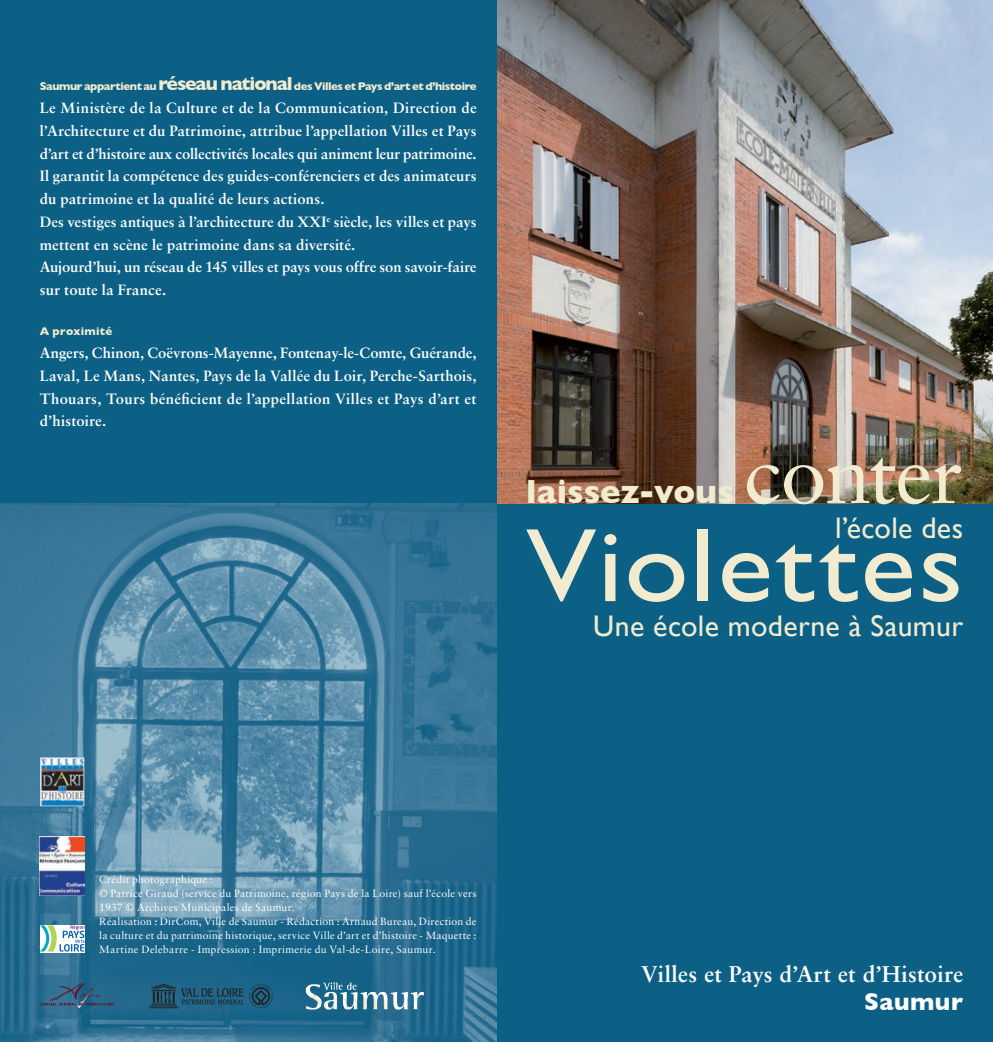
<style>
.page{position:relative;width:993px;height:1042px;background:#fff}
.page>*{position:absolute;margin:0;border:0;box-sizing:border-box;transform-origin:0 0}
.t1{font:105px "Gill Sans";letter-spacing:.02em;color:#f1ebd0;scale:1.1 1}
.t2{font:83.12px "Sabon";letter-spacing:-.02em;color:#f1ebd0}
.t3{font:700 34.12px "Gill Sans";letter-spacing:.005em;color:#f1ebd0}
.t4{font:29.75px "Gill Sans";letter-spacing:.01em;color:#f1ebd0}
.t5{font:700 24.5px "Gill Sans";letter-spacing:.02em;color:#fff}
.t6{font:700 22.75px "Sabon";letter-spacing:.01em;color:#fff}
.t7{font:700 14.88px/22.8px "Sabon";letter-spacing:.01em;color:#fff}
.t8{font:700 14.88px "Sabon";letter-spacing:-.01em;color:#fff}
.t9{font:700 11.38px "Gill Sans";letter-spacing:-.035em;color:#f1ebd0}
.t10{font:700 11.38px "Gill Sans";letter-spacing:.025em;color:#f1ebd0}
.t11{font:10.5px/14px "Sabon";letter-spacing:.02em;color:#fff}
.s1{font-size:19.25px}
</style>
<div class="page">
<div style="left:0;top:0;width:992px;height:1042px;background:#0c6085"></div>
<img style="left:497px;top:0;width:495px;height:504px">
<img style="left:0;top:504px;width:496px;height:538px">
<img style="left:40px;top:836px;width:44px;height:59px">
<img style="left:40px;top:757px;width:44px;height:49px">
<svg style="left:149px;top:984px;width:124px;height:24px;background:#205570"></svg>
<img style="left:306px;top:982px;width:46px;height:27px">
<svg style="left:40px;top:951px;width:44px;height:1px"></svg>
<svg style="left:40px;top:925px;width:44px;height:26px"></svg>
<svg style="left:40px;top:982px;width:74px;height:26px;background:#316284"></svg>
<p class="t9" style="left:40px;top:80px;width:438px">Saumur appartient au <span class="s1">réseau national</span> des Villes et Pays d’art et d’histoire</p>
<p class="t7" style="left:40px;top:96px;width:438px;text-align:justify">Le Ministère de la Culture et de la Communication, Direction de l’Architecture et du Patrimoine, attribue l’appellation Villes et Pays d’art et d’histoire aux collectivités locales qui animent leur patrimoine.<br>Il garantit la compétence des guides-conférenciers et des animateurs du patrimoine et la qualité de leurs actions.</p>
<p class="t7" style="left:40px;top:210px;width:438px">Des vestiges antiques à l’architecture du XXI<sup>e</sup> siècle, les villes et pays mettent en scène le patrimoine dans sa diversité.</p>
<p class="t8" style="left:40px;top:258px;width:438px">Aujourd’hui, un réseau de 145 villes et pays vous offre son savoir-faire</p>
<p class="t7" style="left:40px;top:278px;width:128px">sur toute la France.</p>
<p class="t10" style="left:40px;top:325px;width:74px">A proximité</p>
<p class="t7" style="left:40px;top:341px;width:438px">Angers, Chinon, Coëvrons-Mayenne, Fontenay-le-Comte, Guérande,</p>
<p class="t7" style="left:40px;top:364px;width:438px">Laval, Le Mans, Nantes, Pays de la Vallée du Loir, Perche-Sarthois,</p>
<p class="t7" style="left:40px;top:387px;width:438px">Thouars, Tours bénéficient de l’appellation Villes et Pays d’art et d’histoire.</p>
<p class="t2" style="left:744px;top:424px;width:220px">conter</p>
<p class="t4" style="left:835px;top:510px;width:129px">l’école des</p>
<p class="t3" style="left:526px;top:471px;width:209px">laissez-vous</p>
<p class="t1" style="left:526px;top:504px;width:398px">Violettes</p>
<p class="t4" style="left:593px;top:608px;width:371px">Une école moderne à Saumur</p>
<p class="t11" style="left:99px;top:872px;width:115px">Crédit photographique :</p>
<p class="t11" style="left:99px;top:886px;width:378px">© Patrice Giraud (service du Patrimoine, région Pays de la Loire) sauf l’école vers<br>1937 © Archives Municipales de Saumur.</p>
<p class="t11" style="left:99px;top:914px;width:378px">Réalisation : DirCom, Ville de Saumur - Rédaction : Arnaud Bureau, Direction de la culture et du patrimoine historique, service Ville d’art et d’histoire - Maquette :</p>
<p class="t11" style="left:99px;top:942px;width:338px">Martine Delebarre - Impression : Imprimerie du Val-de-Loire, Saumur.</p>
<p class="t6" style="left:641px;top:960px;width:323px">Villes et Pays d’Art et d’Histoire</p>
<p class="t5" style="left:863px;top:987px;width:100px">Saumur</p>
</div>
